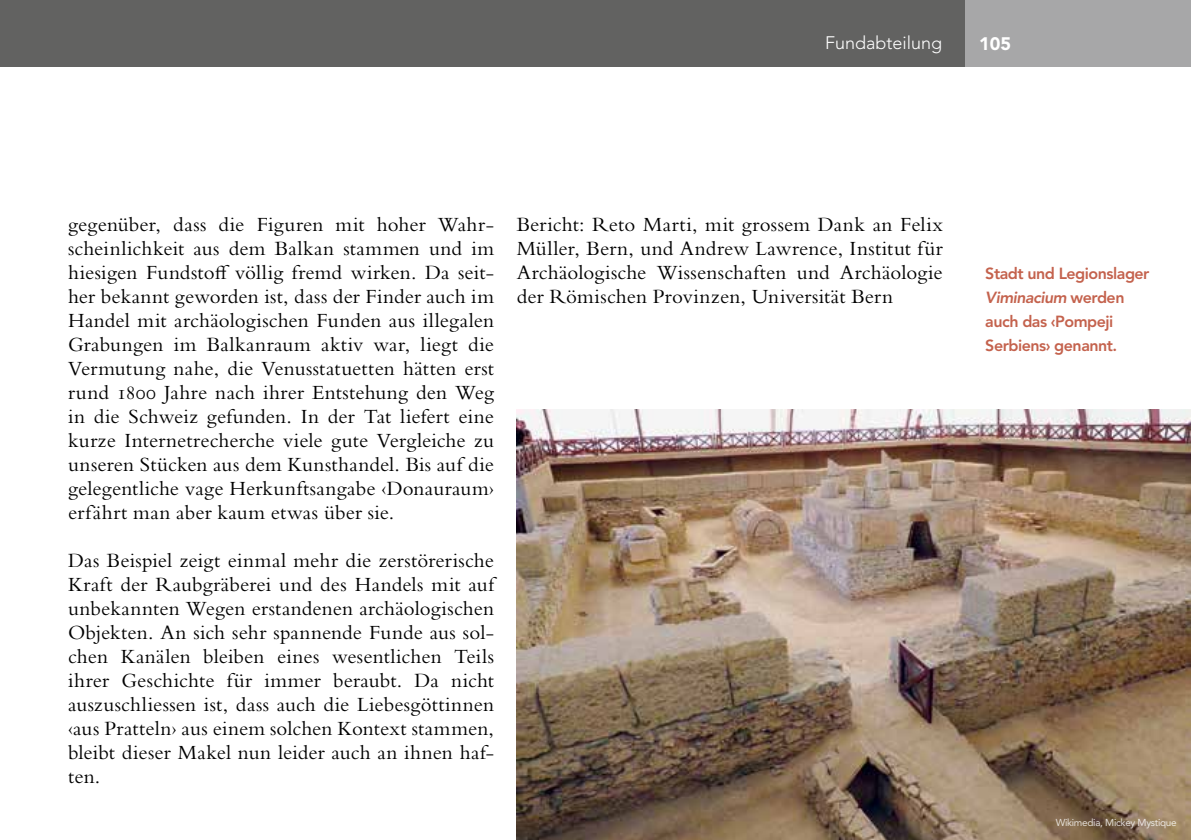
<style>
.page{position:relative;width:1191px;height:840px;background:#fff}
.page>*{position:absolute;margin:0;border:0;box-sizing:border-box;transform-origin:0 0}
.t1{font:21px/24px "Bembo Std";letter-spacing:.01em;color:#000;text-align:justify}
.t2{font:300 18px "Avenir LT Std";color:#fff}
.t3{font:900 18px "Avenir LT Std";color:#fff}
.t4{font:800 16px/24px "Avenir LT Std";letter-spacing:-.03em;color:#c4624d}
.t5{font:10px "Avenir LT Std";letter-spacing:-.03em;color:#fff}
.s1{font-style:italic}
</style>
<div class="page">
<div style="left:964px;top:0;width:227px;height:67px;background:#a7a7a8"></div>
<div style="left:0;top:0;width:964px;height:67px;background:#626261"></div>
<img style="left:517px;top:409px;width:674px;height:430px">
<p class="t2" style="left:825px;top:32px;width:119px">Fundabteilung</p>
<p class="t3" style="left:979px;top:33px;width:33px">105</p>
<p class="t1" style="left:68px;top:211px;width:427px">gegenüber, dass die Figuren mit hoher Wahr&shy;scheinlichkeit aus dem Balkan stammen und im hiesigen Fundstoff völlig fremd wirken. Da seit&shy;her bekannt geworden ist, dass der Finder auch im Handel mit archäologischen Funden aus illegalen Grabungen im Balkanraum aktiv war, liegt die Vermutung nahe, die Venusstatuetten hätten erst rund 1800 Jahre nach ihrer Entstehung den Weg in die Schweiz gefunden. In der Tat liefert eine kurze Internetrecherche viele gute Vergleiche zu unseren Stücken aus dem Kunsthandel. Bis auf die gelegentliche vage Herkunftsangabe ‹Donauraum› erfährt man aber kaum etwas über sie.</p>
<p class="t1" style="left:68px;top:548px;width:427px">Das Beispiel zeigt einmal mehr die zerstörerische Kraft der Raubgräberei und des Handels mit auf unbekannten Wegen erstandenen archäologischen Objekten. An sich sehr spannende Funde aus sol&shy;chen Kanälen bleiben eines wesentlichen Teils ihrer Geschichte für immer beraubt. Da nicht auszuschliessen ist, dass auch die Liebesgöttinnen ‹aus Pratteln› aus einem solchen Kontext stammen, bleibt dieser Makel nun leider auch an ihnen haf&shy;ten.</p>
<p class="t1" style="left:517px;top:212px;width:427px">Bericht: Reto Marti, mit grossem Dank an Felix Müller, Bern, und Andrew Lawrence, Institut für Archäologische Wissenschaften und Archäologie der Römischen Provinzen, Universität Bern</p>
<p class="t4" style="left:985px;top:261px;width:166px">Stadt und Legionslager<br><span class="s1">Viminacium</span> werden auch das ‹Pompeji<br>Serbiens› genannt.</p>
<p class="t5" style="left:1055px;top:816px;width:123px">Wikimedia, Mickey Mystique</p>
</div>
